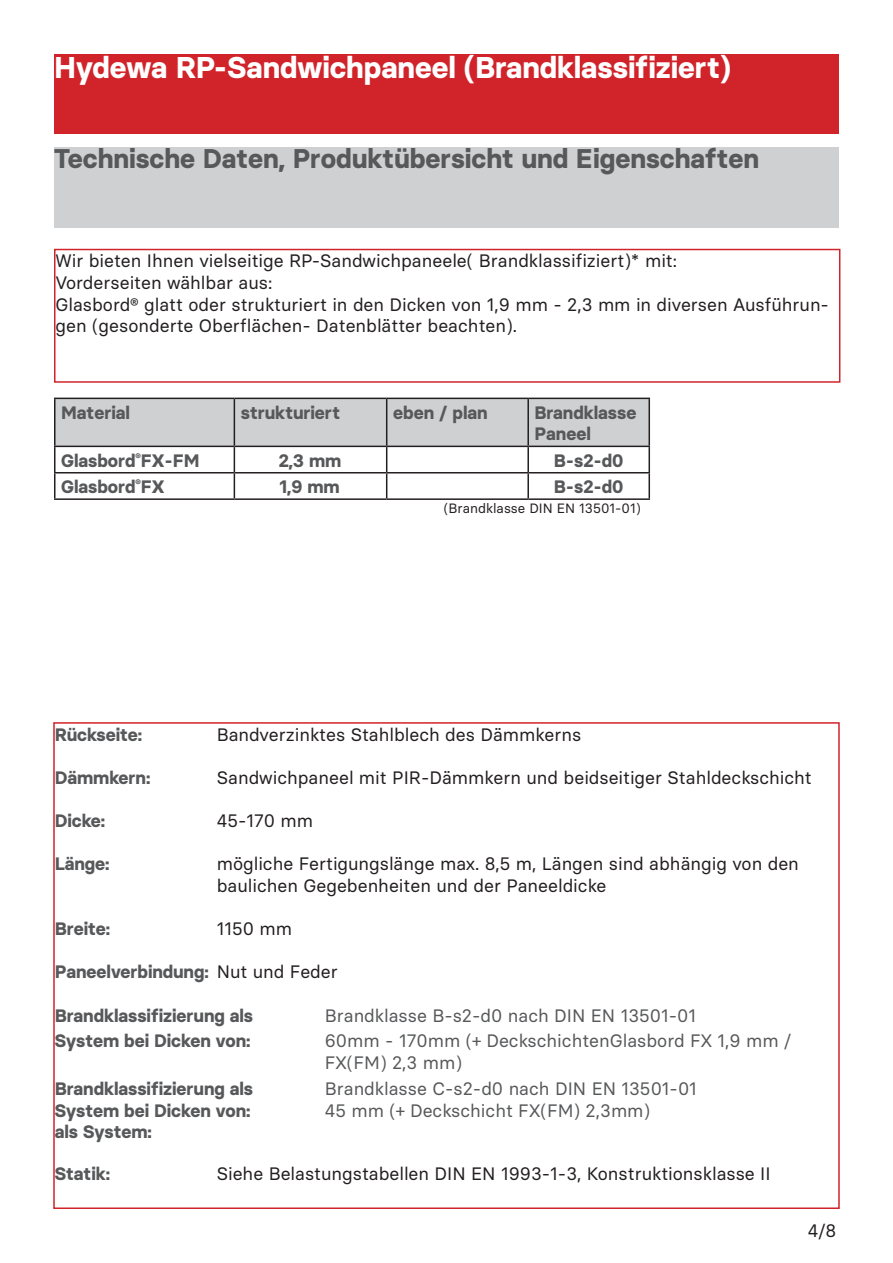
<style>
.page{position:relative;width:893px;height:1263px;background:#fff}
.page>*{position:absolute;margin:0;border:0;box-sizing:border-box;transform-origin:0 0}
.t1{font:700 30px "Basier Square";color:#fff}
.t2{font:700 27px "Basier Square";color:#57585a}
.Standardtext{font:18px/21.6px "Basier Square";color:#231f20}
.text{font:700 18px/21.6px "Basier Square";color:#57585a}
.text-2{font:18px/21.6px "Basier Square";color:#57585a}
.Standardtext-2{font:700 18px "Basier Square";color:#57585a}
.text-3{font:13.5px "Basier Square";color:#231f20}
.s1{font-weight:400;color:#231f20}
</style>
<div class="page">
<div style="left:54px;top:54px;width:785px;height:80px;background:#d1232a"></div>
<div style="left:54px;top:147px;width:785px;height:80px;background:#cfd0d2"></div>
<div style="left:54px;top:249px;width:786px;height:134px;border:2px solid #d1232a"></div>
<hr style="left:54px;top:398px;width:180px;height:1px;background:#231f20">
<hr style="left:54px;top:399px;width:2px;height:47px;background:#231f20">
<hr style="left:528px;top:398px;width:122px;height:1px;background:#231f20">
<hr style="left:648px;top:399px;width:2px;height:47px;background:#231f20">
<hr style="left:54px;top:446px;width:180px;height:1px;background:#231f20">
<hr style="left:54px;top:447px;width:2px;height:25px;background:#231f20">
<hr style="left:528px;top:446px;width:122px;height:1px;background:#231f20">
<hr style="left:648px;top:447px;width:2px;height:25px;background:#231f20">
<hr style="left:54px;top:472px;width:180px;height:1px;background:#231f20">
<hr style="left:54px;top:473px;width:2px;height:25px;background:#231f20">
<svg style="left:55px;top:398px;width:594px;height:100px"></svg>
<hr style="left:528px;top:472px;width:122px;height:1px;background:#231f20">
<hr style="left:527px;top:473px;width:2px;height:25px;background:#231f20">
<hr style="left:648px;top:473px;width:2px;height:25px;background:#231f20">
<hr style="left:54px;top:498px;width:180px;height:2px;background:#231f20">
<hr style="left:234px;top:498px;width:153px;height:2px;background:#231f20">
<hr style="left:387px;top:498px;width:141px;height:2px;background:#231f20">
<hr style="left:528px;top:498px;width:122px;height:2px;background:#231f20">
<p class="t1" style="left:54px;top:49px;width:678px">Hydewa RP-Sandwichpaneel (Brandklassifiziert)</p>
<p class="t2" style="left:54px;top:142px;width:707px">Technische Daten, Produktübersicht und Eigenschaften</p>
<p class="Standardtext" style="left:56px;top:250px;width:623px">Wir bieten Ihnen vielseitige RP-Sandwichpaneele( Brandklassifiziert)* mit:</p>
<p class="Standardtext" style="left:56px;top:272px;width:218px">Vorderseiten wählbar aus:</p>
<p class="Standardtext" style="left:56px;top:293px;width:775px">Glasbord® glatt oder strukturiert in den Dicken von 1,9 mm - 2,3 mm in diversen Ausführun&shy;gen (gesonderte Oberflächen- Datenblätter beachten).</p>
<p class="text" style="left:61px;top:401px;width:70px">Material</p>
<p class="text" style="left:241px;top:401px;width:101px">strukturiert</p>
<p class="text" style="left:393px;top:401px;width:96px">eben / plan</p>
<p class="text" style="left:534px;top:401px;width:103px">Brandklasse<br>Paneel</p>
<p class="text" style="left:61px;top:449px;width:140px">Glasbord<sup>®</sup>FX-FM</p>
<p class="text" style="left:279px;top:449px;width:64px">2,3 mm</p>
<p class="text" style="left:554px;top:449px;width:71px">B-s2-d0</p>
<p class="text" style="left:61px;top:476px;width:105px">Glasbord<sup>®</sup>FX</p>
<p class="text" style="left:279px;top:476px;width:62px">1,9 mm</p>
<p class="text" style="left:554px;top:476px;width:71px">B-s2-d0</p>
<p class="text-3" style="left:444px;top:500px;width:198px">(Brandklasse DIN EN 13501-01)</p>
<p class="text" style="left:55px;top:723px;width:89px">Rückseite:</p>
<p class="Standardtext" style="left:217px;top:723px;width:366px">Bandverzinktes Stahlblech des Dämmkerns</p>
<p class="text" style="left:55px;top:767px;width:97px">Dämmkern:</p>
<p class="Standardtext" style="left:217px;top:766px;width:597px">Sandwichpaneel mit PIR-Dämmkern und beidseitiger Stahldeckschicht</p>
<p class="text" style="left:55px;top:810px;width:52px">Dicke:</p>
<p class="Standardtext" style="left:217px;top:810px;width:98px">45-170 mm</p>
<p class="text" style="left:55px;top:853px;width:56px">Länge:</p>
<p class="Standardtext" style="left:217px;top:853px;width:584px">mögliche Fertigungslänge max. 8,5 m, Längen sind abhängig von den</p>
<p class="Standardtext" style="left:217px;top:874px;width:391px">baulichen Gegebenheiten und der Paneeldicke</p>
<p class="text" style="left:55px;top:918px;width:57px">Breite:</p>
<p class="Standardtext" style="left:217px;top:918px;width:77px">1150 mm</p>
<p class="text" style="left:55px;top:961px;width:285px">Paneelverbindung: <span class="s1">Nut und Feder</span></p>
<p class="text" style="left:55px;top:1004px;width:200px">Brandklassifizierung als</p>
<p class="text-2" style="left:325px;top:1004px;width:373px">Brandklasse B-s2-d0 nach DIN EN 13501-01</p>
<p class="text" style="left:55px;top:1030px;width:197px">System bei Dicken von:</p>
<p class="text-2" style="left:325px;top:1030px;width:468px">60mm - 170mm (+ DeckschichtenGlasbord FX 1,9 mm /<br>FX(FM) 2,3 mm)</p>
<p class="text" style="left:55px;top:1077px;width:200px">Brandklassifizierung als</p>
<p class="text-2" style="left:325px;top:1077px;width:374px">Brandklasse C-s2-d0 nach DIN EN 13501-01</p>
<p class="text" style="left:55px;top:1099px;width:197px">System bei Dicken von:</p>
<p class="text-2" style="left:325px;top:1099px;width:327px">45 mm (+ Deckschicht FX(FM) 2,3mm)</p>
<p class="text" style="left:55px;top:1121px;width:99px">als System:</p>
<p class="Standardtext-2" style="left:55px;top:1162px;width:57px">Statik:</p>
<p class="Standardtext" style="left:217px;top:1162px;width:555px">Siehe Belastungstabellen DIN EN 1993-1-3, Konstruktionsklasse II</p>
<p class="Standardtext" style="left:808px;top:1219px;width:30px">4/8</p>
</div>
